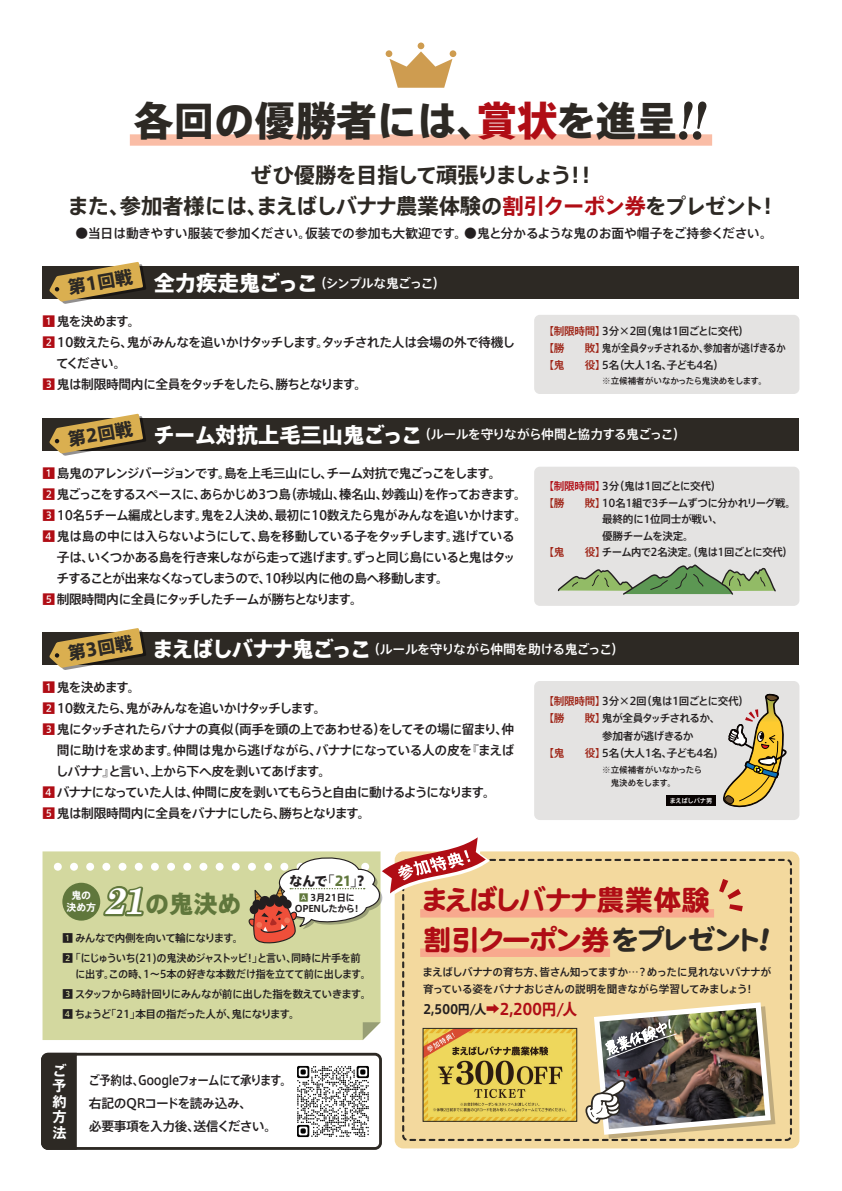
<style>
.page{position:relative;width:842px;height:1191px;background:#fff}
.page>*{position:absolute;margin:0;border:0;box-sizing:border-box;transform-origin:0 0}
.t1{font:40.4px "Axis Basic Pro N H";color:#2d2924}
.t2{font:28.3px/39.8px "DF Maru Gothic SB WING RKSJ H";color:#b00d15}
.t3{font:24.1px "Axis Basic Pro N H";color:#60773c}
.t4{font:21.3px/31px "Axis Basic Pro N B";letter-spacing:-.04em;color:#2d2924;text-align:center}
.t5{font:17.7px "Axis Basic Pro N H";color:#2d2924}
.t6{font:14.2px/15.6px "Axis Basic Pro N B";color:#fff;text-align:justify}
.t7{font:13.5px "Axis Basic Pro N H";color:#231f20}
.t8{font:12.8px "Axis Basic Pro N M";letter-spacing:-.05em;color:#231f20}
.t9{font:12.8px "Axis Basic Pro N M";letter-spacing:-.07em;color:#231f20}
.t10{font:12.8px "Axis Basic Pro N M";letter-spacing:-.075em;color:#231f20}
.t11{font:12.8px "Axis Basic Pro N M";letter-spacing:-.045em;color:#fff}
.t12{font:12.8px "Axis Basic Pro N M";letter-spacing:-.02em;color:#231f20}
.t13{font:12.8px/23px "Axis Basic Pro N M";letter-spacing:-.05em;color:#231f20;scale:.9 1}
.t14{font:12.8px "Axis Basic Pro N M";letter-spacing:-.08em;color:#231f20}
.t15{font:12.8px "Axis Basic Pro N M";letter-spacing:-.085em;color:#231f20}
.t16{font:12.8px "Axis Basic Pro N M";letter-spacing:-.07em;color:#fff}
.t17{font:12.8px "Axis Basic Pro N B";color:#231f20;scale:.95 1}
.t18{font:10.6px/17px "Axis Basic Pro N M";letter-spacing:-.04em;color:#231f20}
.t19{font:10.6px/20px "Axis Basic Pro N M";letter-spacing:-.04em;color:#231f20;text-align:justify;scale:.96 1}
.t20{font:10.6px/20px "Axis Basic Pro N M";letter-spacing:-.065em;color:#231f20}
.t21{font:10.6px "Axis Basic Pro N M";letter-spacing:-.07em;color:#231f20}
.t22{font:9.9px/12.1px "Axis Basic Pro N B";color:#fff;text-align:center}
.t23{font:9.2px/10.8px "Axis Basic Pro N B";letter-spacing:-.04em;color:#231f20;text-align:center}
.t24{font:8.5px/13.5px "Axis Basic Pro N M";letter-spacing:-.005em;color:#231f20}
.t25{font:6.3px "Axis Basic Pro N M";letter-spacing:-.03em;color:#fff}
.s1{color:#b00d15}
.s2{font-family:"Axis Basic Pro N H";font-size:21.3px}
.s3{color:#9e2416}
.s4{font-family:"Century Schoolbook";font-weight:700;font-style:italic;font-size:37.6px;color:#231f20}
.s5{font-family:"Axis Basic Pro N R"}
.s6{color:#60773c}
.s7{font-family:"Axis Basic Pro N M";color:#60773c}
.s8{color:#2d2924}
.s9{font-size:14.2px;color:#b00d15}
.s10{font-size:15.6px;color:#b00d15}
</style>
<div class="page">
<div style="left:395px;top:851px;width:404px;height:297px;background:#f3d99e;border-radius:9px"></div>
<div style="left:402px;top:859px;width:390px;height:282px;border:2px dashed #2d2924;border-radius:4px"></div>
<div style="left:420px;top:909px;width:294px;height:8px;background:#f8a98e"></div>
<div style="left:420px;top:948px;width:190px;height:9px;background:#f8a98e"></div>
<div style="left:43px;top:266px;width:756px;height:33px;background:#2d2924"></div>
<div style="left:43px;top:418px;width:756px;height:32px;background:#2d2924"></div>
<div style="left:43px;top:632px;width:756px;height:33px;background:#2d2924"></div>
<div style="left:41px;top:1052px;width:341px;height:97px;border:3px solid #2d2924;border-radius:6px"></div>
<img style="left:297px;top:1065px;width:72px;height:73px">
<svg style="left:41px;top:1052px;width:39px;height:98px;background:#3f3c37"></svg>
<div style="left:534px;top:315px;width:265px;height:79px;background:#e4e3e2;border-radius:6px"></div>
<div style="left:534px;top:467px;width:265px;height:139px;background:#e4e3e2;border-radius:6px"></div>
<div style="left:534px;top:681px;width:265px;height:139px;background:#e4e3e2;border-radius:6px"></div>
<div style="left:130px;top:134px;width:582px;height:12px;background:#fabda6"></div>
<div style="left:386px;top:50px;width:6px;height:7px;background:#ce9c50;border-radius:50%"></div>
<div style="left:450px;top:50px;width:6px;height:7px;background:#ce9c50;border-radius:50%"></div>
<svg style="left:389px;top:43px;width:63px;height:45px"></svg>
<svg style="left:49px;top:262px;width:97px;height:42px"></svg>
<svg style="left:49px;top:414px;width:97px;height:41px"></svg>
<svg style="left:49px;top:628px;width:97px;height:42px"></svg>
<div style="left:43px;top:851px;width:337px;height:189px;background:#d3d89f"></div>
<svg style="left:363px;top:1022px;width:17px;height:18px"></svg>
<svg style="left:99px;top:882px;width:52px;height:36px;background:#9eab71"></svg>
<div style="left:62px;top:882px;width:38px;height:38px;background:#60773c;border-radius:50%"></div>
<svg style="left:248px;top:837px;width:242px;height:107px"></svg>
<div style="left:666px;top:795px;width:50px;height:10px;background:#080302"></div>
<svg style="left:723px;top:693px;width:64px;height:115px"></svg>
<svg style="left:557px;top:564px;width:219px;height:31px"></svg>
<img style="left:585px;top:1002px;width:190px;height:136px">
<svg style="left:719px;top:879px;width:24px;height:32px"></svg>
<img style="left:425px;top:1030px;width:150px;height:89px">
<div style="left:423px;top:1028px;width:154px;height:93px;border:1px solid #2d2924"></div>
<svg style="left:678px;top:134px;width:29px;height:1px"></svg>
<h1 class="t1" style="left:133px;top:90px;width:545px">各回の優勝者には、<span class="s1">賞状</span>を進呈</h1>
<h3 class="t4" style="left:68px;top:158px;width:712px">ぜひ優勝を目指して頑張りましょう！！<br>また、参加者様には、まえばしバナナ農業体験の<span class="s1">割引クーポン券</span>をプレゼント！</h3>
<p class="t12" style="left:75px;top:224px;width:699px">●当日は動きやすい服装で参加ください。仮装での参加も大歓迎です。●鬼と分かるような鬼のお面や帽子をご持参ください。</p>
<h3 class="t5" style="left:66px;top:274px;width:67px;rotate:-10deg">第1回戦</h3>
<p class="t16" style="left:154px;top:273px;width:293px"><span class="s2">全力疾走鬼ごっこ</span>（シンプルな鬼ごっこ）</p>
<p class="t8" style="left:43px;top:312px;width:100px"><span class="s1">1</span> 鬼を決めます。</p>
<p class="t8" style="left:43px;top:332px;width:474px"><span class="s1">2</span> 10数えたら、鬼がみんなを追いかけタッチします。タッチされた人は会場の外で待機し</p>
<p class="t8" style="left:56px;top:353px;width:72px">てください。</p>
<p class="t15" style="left:43px;top:374px;width:326px"><span class="s1">3</span> 鬼は制限時間内に全員をタッチをしたら、勝ちとなります。</p>
<p class="t11" style="left:153px;top:425px;width:534px"><span class="s2">チーム対抗上毛三山鬼ごっこ</span>（ルールを守りながら仲間と協力する鬼ごっこ）</p>
<p class="t9" style="left:43px;top:463px;width:461px"><span class="s1">1</span> 島鬼のアレンジバージョンです。島を上毛三山にし、チーム対抗で鬼ごっこをします。</p>
<p class="t10" style="left:43px;top:484px;width:486px"><span class="s1">2</span> 鬼ごっこをするスペースに、あらかじめ3つ島（赤城山、榛名山、妙義山）を作っておきます。</p>
<p class="t8" style="left:43px;top:505px;width:486px"><span class="s1">3</span>10名5チーム編成とします。鬼を2人決め、最初に10数えたら鬼がみんなを追いかけます。</p>
<p class="t8" style="left:43px;top:526px;width:474px"><span class="s1">4</span> 鬼は島の中には入らないようにして、島を移動している子をタッチします。逃げている</p>
<p class="t9" style="left:57px;top:547px;width:460px">子は、いくつかある島を行き来しながら走って逃げます。ずっと同じ島にいると鬼はタッ</p>
<p class="t14" style="left:57px;top:568px;width:394px">チすることが出来なくなってしまうので、10秒以内に他の島へ移動します。</p>
<p class="t8" style="left:43px;top:589px;width:322px"><span class="s1">5</span> 制限時間内に全員にタッチしたチームが勝ちとなります。</p>
<p class="t11" style="left:153px;top:639px;width:473px"><span class="s2">まえばしバナナ鬼ごっこ</span>（ルールを守りながら仲間を助ける鬼ごっこ）</p>
<p class="t8" style="left:43px;top:678px;width:106px"><span class="s1">1</span> 鬼を決めます。　</p>
<p class="t8" style="left:43px;top:699px;width:285px"><span class="s1">2</span> 10数えたら、鬼がみんなを追いかけタッチします。</p>
<p class="t8" style="left:43px;top:720px;width:473px"><span class="s1">3</span> 鬼にタッチされたらバナナの真似（両手を頭の上であわせる）をしてその場に留まり、仲</p>
<p class="t8" style="left:57px;top:741px;width:459px">間に助けを求めます。仲間は鬼から逃げながら、バナナになっている人の皮を『まえば</p>
<p class="t8" style="left:56px;top:762px;width:277px">しバナナ』と言い、上から下へ皮を剥いてあげます。</p>
<p class="t10" style="left:43px;top:783px;width:455px"><span class="s1">4</span> バナナになっていた人は、仲間に皮を剥いてもらうと自由に動けるようになります。</p>
<p class="t9" style="left:43px;top:804px;width:330px"><span class="s1">5</span> 鬼は制限時間内に全員をバナナにしたら、勝ちとなります。</p>
<p class="t18" style="left:543px;top:322px;width:244px"><span class="s3">【制限時間】</span>3分×2回（鬼は1回ごとに交代）<br><span class="s3">【勝　　敗】</span>鬼が全員タッチされるか、参加者が逃げきるか<span class="s3">【鬼　　役】</span>5名（大人1名、子ども4名）</p>
<p class="t24" style="left:602px;top:374px;width:166px">※立候補者がいなかったら鬼決めをします。</p>
<h3 class="t5" style="left:66px;top:426px;width:67px;rotate:-10deg">第2回戦</h3>
<p class="t18" style="left:543px;top:477px;width:180px"><span class="s1">【制限時間】</span>3分（鬼は1回ごとに交代）</p>
<p class="t18" style="left:543px;top:493px;width:254px"><span class="s3">【勝　　敗】</span>10名1組で3チームずつに分かれリーグ戦。</p>
<p class="t18" style="left:602px;top:510px;width:122px">最終的に1位同士が戦い、</p>
<p class="t18" style="left:602px;top:526px;width:93px">優勝チームを決定。</p>
<p class="t18" style="left:543px;top:543px;width:251px"><span class="s3">【鬼　　役】</span>チーム内で2名決定。（鬼は1回ごとに交代）</p>
<h3 class="t5" style="left:66px;top:640px;width:67px;rotate:-10deg">第3回戦</h3>
<p class="t18" style="left:543px;top:691px;width:207px"><span class="s3">【制限時間】</span>3分×2回（鬼は1回ごとに交代）</p>
<p class="t21" style="left:543px;top:710px;width:178px"><span class="s3">【勝　　敗】</span>鬼が全員タッチされるか、</p>
<p class="t18" style="left:602px;top:726px;width:93px">参加者が逃げきるか</p>
<p class="t18" style="left:543px;top:744px;width:182px"><span class="s3">【鬼　　役】</span>5名（大人1名、子ども4名）</p>
<p class="t24" style="left:602px;top:762px;width:102px">※立候補者がいなかったら　鬼決めをします。</p>
<p class="t25" style="left:670px;top:795px;width:44px">まえばしバナ男</p>
<p class="t22" style="left:66px;top:889px;width:31px">鬼の決め方</p>
<h3 class="t3" style="left:103px;top:886px;width:140px"><span class="s4">21</span>の鬼決め</h3>
<p class="t7" style="left:289px;top:870px;width:77px">なんで<span class="s5">「</span><span class="s6">21</span><span class="s5">」</span>?</p>
<p class="t23" style="left:295px;top:891px;width:68px"><span class="s7">A</span> 3月21日に<br>OPENしたから！</p>
<p class="t20" style="left:62px;top:927px;width:300px">1 みんなで内側を向いて輪になります。<br>2「にじゅういち(21)の鬼決めジャストッピ！」と言い、同時に片手を前</p>
<p class="t19" style="left:62px;top:963px;width:323px;text-indent:13px">に出す。この時、1～5本の好きな本数だけ指を立てて前に出します。3 スタッフから時計回りにみんなが前に出した指を数えていきます。4 ちょうど「21」本目の指だった人が、鬼になります。</p>
<p class="t6" style="left:53px;top:1061px;width:16px">ご予約方法</p>
<p class="t13" style="left:88px;top:1067px;width:228px">ご予約は、Googleフォームにて承ります。右記のQRコードを読み込み、<br>必要事項を入力後、送信ください。</p>
<h2 class="t2" style="left:423px;top:880px;width:337px">まえばしバナナ農業体験<br>割引クーポン券<span class="s8">をプレゼント</span></h2>
<p class="t18" style="left:422px;top:962px;width:350px">まえばしバナナの育ち方、皆さん知ってますか…？めったに見れないバナナが育っている姿をバナナおじさんの説明を聞きながら学習してみましょう！</p>
<p class="t17" style="left:423px;top:999px;width:164px">2,500円/人<span class="s9">➡</span><span class="s10">2,200円/人</span></p>
</div>
